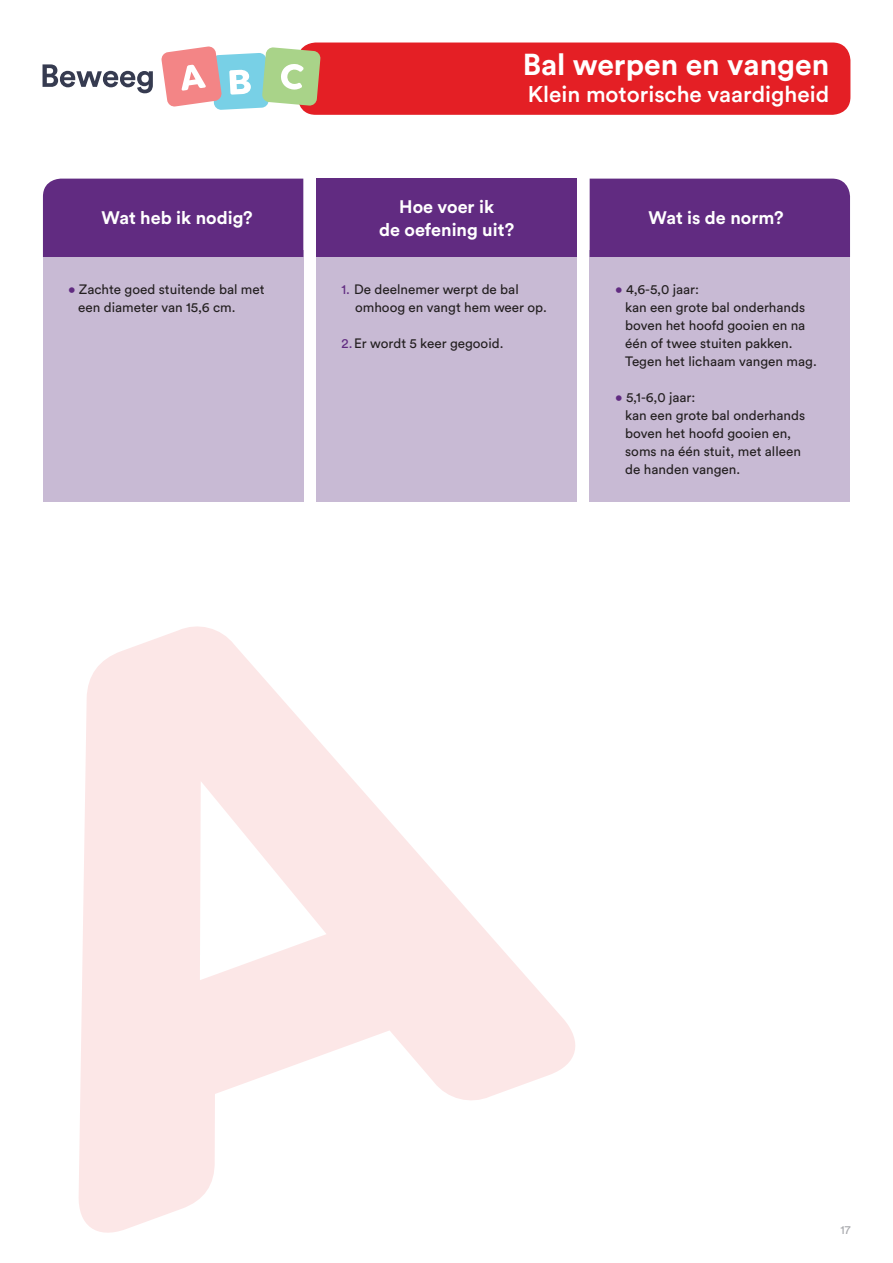
<style>
.page{position:relative;width:893px;height:1263px;background:#fff}
.page>*{position:absolute;margin:0;border:0;box-sizing:border-box;transform-origin:0 0}
.t1{font:700 30px "Circular Std";color:#fff}
.t2{font:500 22.5px "Circular Std";color:#fff}
.t3{font:700 18px/22.5px "Circular Std";color:#fff;text-align:center}
.t4{font:13.5px/18px "Circular Std";color:#231f20}
.t5{font:12px "Circular Std";color:#a8a9ad}
.s1{color:#612b81}
</style>
<div class="page">
<svg style="left:79px;top:626px;width:496px;height:607px"></svg>
<div style="left:298px;top:43px;width:552px;height:72px;background:#e41f25;border-radius:18px"></div>
<svg style="left:43px;top:64px;width:110px;height:29px"></svg>
<img style="left:303px;top:110px;width:28px;height:5px">
<svg style="left:161px;top:46px;width:160px;height:64px"></svg>
<div style="left:43px;top:251px;width:260px;height:251px;background:#c8bad4"></div>
<div style="left:43px;top:179px;width:260px;height:78px;background:#612b81"></div>
<div style="left:316px;top:251px;width:260px;height:251px;background:#c8bad4"></div>
<div style="left:316px;top:179px;width:260px;height:78px;background:#612b81"></div>
<div style="left:590px;top:251px;width:260px;height:251px;background:#c8bad4"></div>
<div style="left:590px;top:179px;width:260px;height:78px;background:#612b81"></div>
<h1 class="t1" style="left:523px;top:45px;width:308px">Bal werpen en vangen</h1>
<h2 class="t2" style="left:528px;top:79px;width:303px">Klein motorische vaardigheid</h2>
<h3 class="t3" style="left:102px;top:206px;width:153px">Wat heb ik nodig?</h3>
<h3 class="t3" style="left:379px;top:195px;width:137px">Hoe voer ik<br>de oefening uit?</h3>
<h3 class="t3" style="left:648px;top:206px;width:137px">Wat is de norm?</h3>
<p class="t4" style="left:78px;top:280px;width:188px;text-indent:-10px"><span class="s1">•</span> Zachte goed stuitende bal met een diameter van 15,6 cm.</p>
<p class="t4" style="left:355px;top:280px;width:193px;text-indent:-14px"><span class="s1">1.</span> De deelnemer werpt de bal omhoog en vangt hem weer op.</p>
<p class="t4" style="left:342px;top:334px;width:163px"><span class="s1">2.</span> Er wordt 5 keer gegooid.</p>
<p class="t4" style="left:625px;top:280px;width:193px;text-indent:-10px"><span class="s1">•</span> 4,6-5,0 jaar:<br>kan een grote bal onderhands boven het hoofd gooien en na één of twee stuiten pakken.<br>Tegen het lichaam vangen mag.</p>
<p class="t4" style="left:625px;top:388px;width:181px;text-indent:-10px"><span class="s1">•</span> 5,1-6,0 jaar:<br>kan een grote bal onderhands boven het hoofd gooien en, soms na één stuit, met alleen de handen vangen.</p>
<p class="t5" style="left:840px;top:1222px;width:12px">17</p>
</div>
